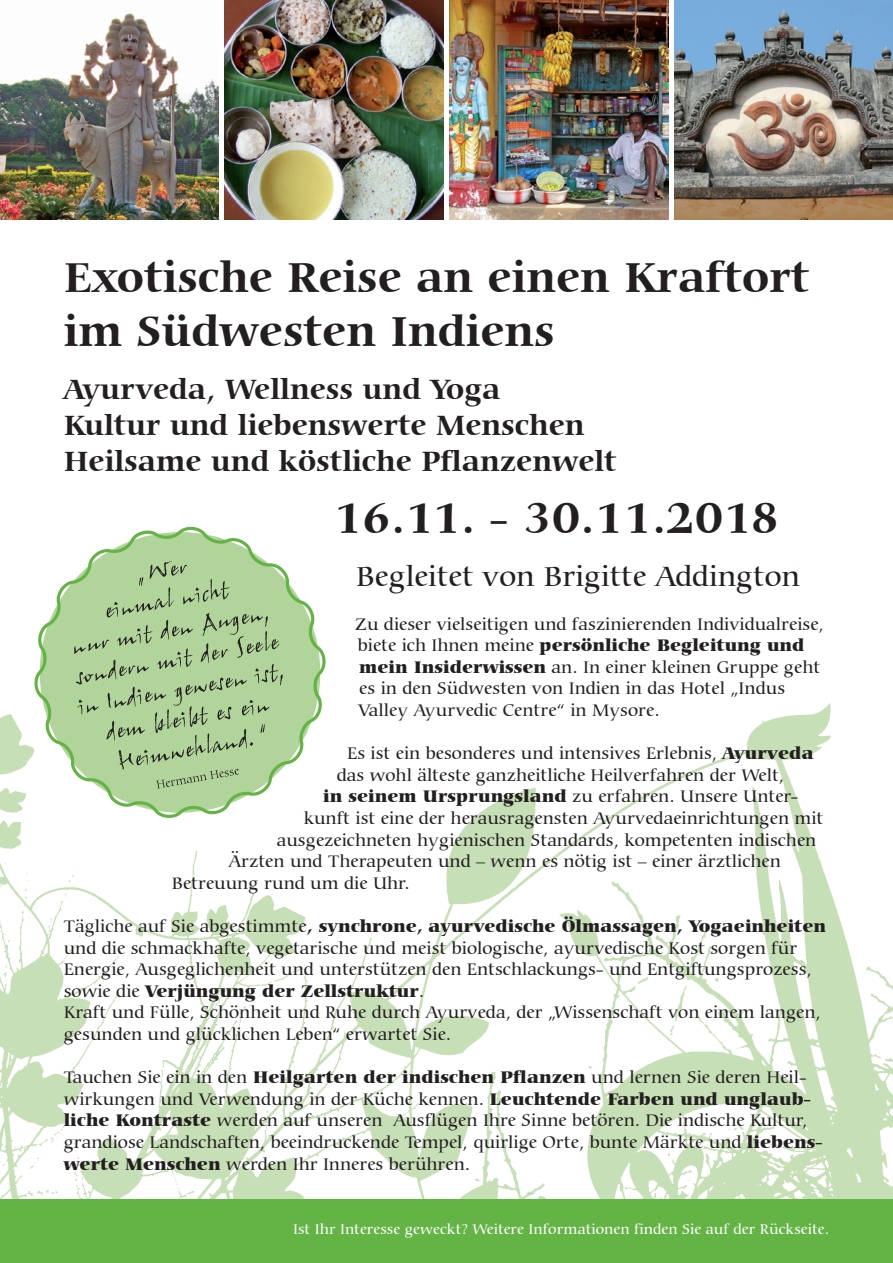
<style>
.page{position:relative;width:893px;height:1263px;background:#fff}
.page>*{position:absolute;margin:0;border:0;box-sizing:border-box;transform-origin:0 0}
.t1{font:700 45px/54px "Carmina BT";color:#231f20}
.t2{font:700 30px/36px "Carmina BT";color:#231f20}
.t3{font:500 30px "Carmina BT";color:#231f20}
.Fließtext{font:500 18px/21.6px "Carmina BT";color:#231f20}
.Fließtext-2{font:500 15px "Carmina BT";color:#fff}
.s1{font-weight:900}
</style>
<div class="page">
<img style="left:0;top:703px;width:893px;height:496px">
<div style="left:0;top:1199px;width:893px;height:64px;background:#63b445"></div>
<img style="left:0;top:13px;width:219px;height:206px">
<img style="left:225px;top:0;width:219px;height:219px">
<img style="left:449px;top:0;width:219px;height:219px">
<img style="left:674px;top:0;width:219px;height:219px">
<svg style="left:34px;top:526px;width:292px;height:292px"></svg>
<svg style="left:74px;top:561px;width:209px;height:227px"></svg>
<p class="t1" style="left:64px;top:251px;width:747px">Exotische Reise an einen Kraftort im Südwesten Indiens</p>
<p class="t2" style="left:64px;top:371px;width:554px">Ayurveda, Wellness und Yoga<br>Kultur und liebenswerte Menschen<br>Heilsame und köstliche Pflanzenwelt</p>
<p class="t1" style="left:334px;top:492px;width:447px">16.11. - 30.11.2018</p>
<p class="t3" style="left:356px;top:559px;width:445px">Begleitet von Brigitte Addington</p>
<p class="Fließtext" style="left:355px;top:613px;width:471px">Zu dieser vielseitigen und faszinierenden Individualreise, biete ich Ihnen meine <span class="s1">persönliche Begleitung und mein Insiderwissen</span> an. In einer kleinen Gruppe geht es in den Südwesten von Indien in das Hotel „Indus Valley Ayurvedic Centre“ in Mysore.</p>
<p class="Fließtext" style="left:347px;top:743px;width:468px">Es ist ein besonderes und intensives Erlebnis, <span class="s1">Ayurveda</span></p>
<p class="Fließtext" style="left:337px;top:764px;width:449px">das wohl älteste ganzheitliche Heilverfahren der Welt,</p>
<p class="Fließtext" style="left:323px;top:786px;width:477px"><span class="s1">in seinem Ursprungsland</span> zu erfahren. Unsere Unter-</p>
<p class="Fließtext" style="left:304px;top:808px;width:521px">kunft ist eine der herausragensten Ayurvedaeinrichtungen mit</p>
<p class="Fließtext" style="left:277px;top:829px;width:541px">ausgezeichneten hygienischen Standards, kompetenten indischen</p>
<p class="Fließtext" style="left:229px;top:851px;width:554px">Ärzten und Therapeuten und – wenn es nötig ist – einer ärztlichen</p>
<p class="Fließtext" style="left:172px;top:872px;width:239px">Betreuung rund um die Uhr.</p>
<p class="Fließtext" style="left:64px;top:916px;width:764px">Tägliche auf Sie abgestimmte<span class="s1">, synchrone, ayurvedische Ölmassagen, Yogaeinheiten </span>und die schmackhafte, vegetarische und meist biologische, ayurvedische Kost sorgen für Energie, Ausgeglichenheit und unterstützen den Entschlackungs- und Entgiftungsprozess, sowie die <span class="s1">Verjüngung der Zellstruktur</span>.<br>Kraft und Fülle, Schönheit und Ruhe durch Ayurveda, der „Wissenschaft von einem langen, gesunden und glücklichen Leben“ erwartet Sie.</p>
<p class="Fließtext" style="left:64px;top:1067px;width:761px">Tauchen Sie ein in den <span class="s1">Heilgarten der indischen Pflanzen</span> und lernen Sie deren Heil&shy;wirkungen und Verwendung in der Küche kennen. <span class="s1">Leuchtende Farben und unglaub&shy;liche Kontraste</span> werden auf unseren Ausflügen Ihre Sinne betören. Die indische Kultur, grandiose Landschaften, beeindruckende Tempel, quirlige Orte, bunte Märkte und <span class="s1">liebens&shy;werte Menschen</span> werden Ihr Inneres berühren.</p>
<p class="Fließtext-2" style="left:293px;top:1220px;width:538px">Ist Ihr Interesse geweckt? Weitere Informationen finden Sie auf der Rückseite.</p>
</div>
